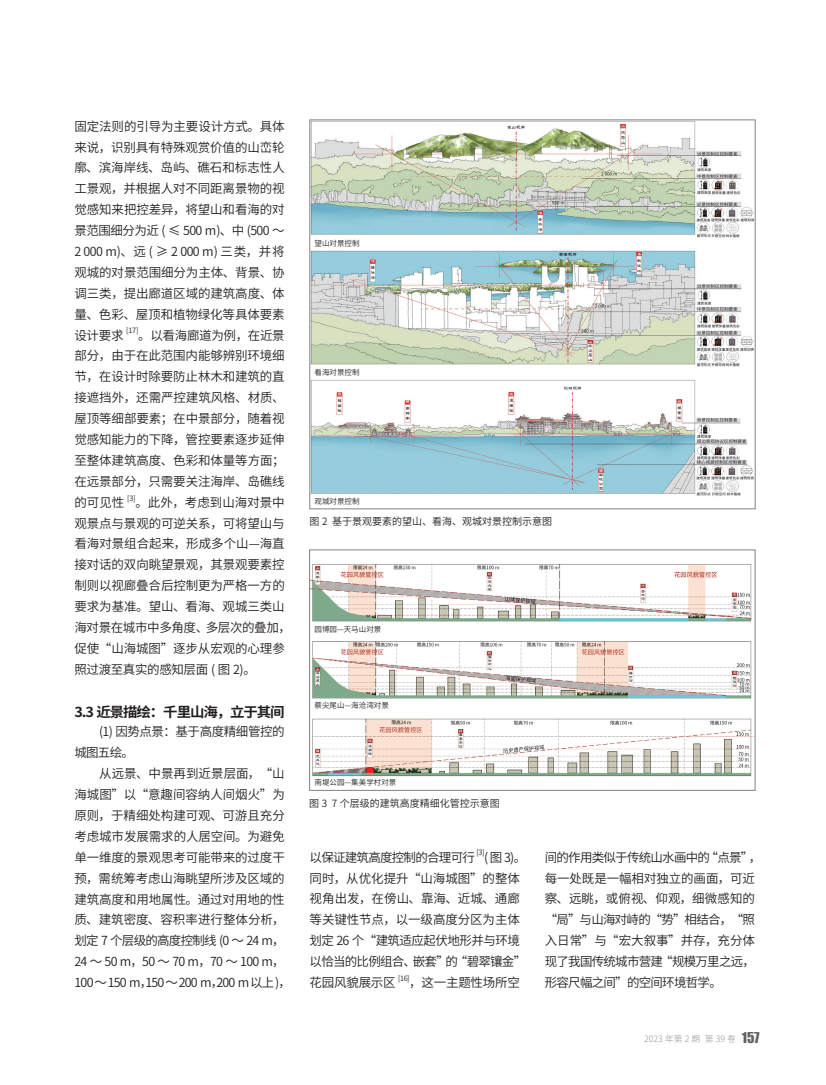
<style>
.page{position:relative;width:826px;height:1085px;background:#fff}
.page>*{position:absolute;margin:0;border:0;box-sizing:border-box;transform-origin:0 0}
.二级标题{font:700 13.75px "Source Han Sans CN";letter-spacing:-.075em;color:#231f20;scale:1.05 1}
.正文{font:12.5px/20.9px "Source Han Sans CN";letter-spacing:-.01em;color:#231f20}
.正文-2{font:12.5px/20.9px "Source Han Sans CN";letter-spacing:-.06em;color:#231f20}
.正文-3{font:12.5px/20.9px "Source Han Sans CN";letter-spacing:-.035em;color:#231f20}
.图说{font:10px "Source Han Sans CN";color:#231f20}
.t1{font:300 8.75px "Source Han Sans CN";color:#939598}
.图例文字{font:7.5px "Source Han Sans CN";color:#231f20}
.正文-4{font:7.25px "Source Han Sans CN";color:#231f20}
.s1{font-family:"Impact";font-weight:400;font-size:13.75px;color:#636366}
</style>
<div class="page">
<img style="left:311px;top:121px;width:442px;height:375px">
<img style="left:311px;top:564px;width:442px;height:213px">
<div style="left:309px;top:549px;width:446px;height:241px;border:1px solid #808285"></div>
<p class="正文" style="left:74px;top:116px;width:212px;text-align:justify">固定法则的引导为主要设计方式。具体来说，识别具有特殊观赏价值的山峦轮廓、滨海岸线、岛屿、礁石和标志性人工景观，并根据人对不同距离景物的视觉感知来把控差异，将望山和看海的对景范围细分为近 ( ≤ 500 m)、中 (500 ～2 000 m)、远 ( ≥ 2 000 m) 三类，并将观城的对景范围细分为主体、背景、协调三类，提出廊道区域的建筑高度、体量、色彩、屋顶和植物绿化等具体要素设计要求</p>
<p class="正文-4" style="left:126px;top:326px;width:14px">[17]</p>
<p class="正文" style="left:74px;top:325px;width:212px;text-align:justify;text-indent:64px">。以看海廊道为例，在近景部分，由于在此范围内能够辨别环境细节，在设计时除要防止林木和建筑的直接遮挡外，还需严控建筑风格、材质、屋顶等细部要素；在中景部分，随着视觉感知能力的下降，管控要素逐步延伸至整体建筑高度、色彩和体量等方面；在远景部分，只需要关注海岸、岛礁线的可见性</p>
<p class="正文-4" style="left:127px;top:493px;width:10px">[3]</p>
<p class="正文" style="left:74px;top:492px;width:218px;text-indent:61px">。此外，考虑到山海对景中观景点与景观的可逆关系，可将望山与看海对景组合起来，形成多个山—海直接对话的双向眺望景观，其景观要素控制则以视廊叠合后控制更为严格一方的要求为基准。望山、看海、观城三类山海对景在城市中多角度、多层次的叠加，促使“山海城图”逐步从宏观的心理参照过渡至真实的感知层面 ( 图 2)。</p>
<p class="二级标题" style="left:74px;top:703px;width:202px">3.3 近景描绘：千里山海，立于其间</p>
<p class="正文-3" style="left:74px;top:721px;width:212px;text-indent:25px">(1) 因势点景：基于高度精细管控的城图五绘。</p>
<p class="正文" style="left:74px;top:763px;width:218px;text-indent:25px">从远景、中景再到近景层面，“山海城图”以“意趣间容纳人间烟火”为原则，于精细处构建可观、可游且充分考虑城市发展需求的人居空间。为避免单一维度的景观思考可能带来的过度干预，需统筹考虑山海眺望所涉及区域的建筑高度和用地属性。通过对用地的性质、建筑密度、容积率进行整体分析，划定 7 个层级的高度控制线 (0 ～ 24 m，<br>24 ～ 50 m，50 ～ 70 m，70 ～ 100 m，<br>100～150 m，150～200 m，200 m以上)，</p>
<p class="图例文字" style="left:314px;top:238px;width:46px">望山对景控制</p>
<p class="图例文字" style="left:314px;top:368px;width:46px">看海对景控制</p>
<p class="图例文字" style="left:314px;top:496px;width:46px">观城对景控制</p>
<p class="图说" style="left:309px;top:515px;width:244px">图 2 基于景观要素的望山、看海、观城对景控制示意图</p>
<p class="图例文字" style="left:314px;top:625px;width:68px">园博园—天马山对景</p>
<p class="图例文字" style="left:314px;top:701px;width:76px">蔡尖尾山—海沧湾对景</p>
<p class="图例文字" style="left:314px;top:777px;width:83px">南堤公园—集美学村对景</p>
<p class="图说" style="left:309px;top:797px;width:192px">图 3 7 个层级的建筑高度精细化管控示意图</p>
<p class="正文-2" style="left:309px;top:846px;width:167px">以保证建筑高度控制的合理可行</p>
<p class="正文-4" style="left:476px;top:848px;width:9px">[3]</p>
<p class="正文" style="left:309px;top:846px;width:218px;text-indent:174px">(图3)。同时，从优化提升“山海城图”的整体视角出发，在傍山、靠海、近城、通廊等关键性节点，以一级高度分区为主体划定 26 个“建筑适应起伏地形并与环境以恰当的比例组合、嵌套”的“碧翠镶金”花园风貌展示区</p>
<p class="正文-4" style="left:398px;top:973px;width:13px">[16]</p>
<p class="正文" style="left:409px;top:972px;width:112px">，这一主题性场所空</p>
<p class="正文-2" style="left:544px;top:846px;width:218px">间的作用类似于传统山水画中的“点景”，每一处既是一幅相对独立的画面，可近察、远眺，或俯视、仰观，细微感知的“局”与山海对峙的“势”相结合，“照入日常”与“宏大叙事”并存，充分体现了我国传统城市营建“规模万里之远，形容尺幅之间”的空间环境哲学。</p>
<p class="t1" style="left:644px;top:1033px;width:117px">2023 年第 2 期 第 39 卷 <span class="s1">157</span></p>
</div>
